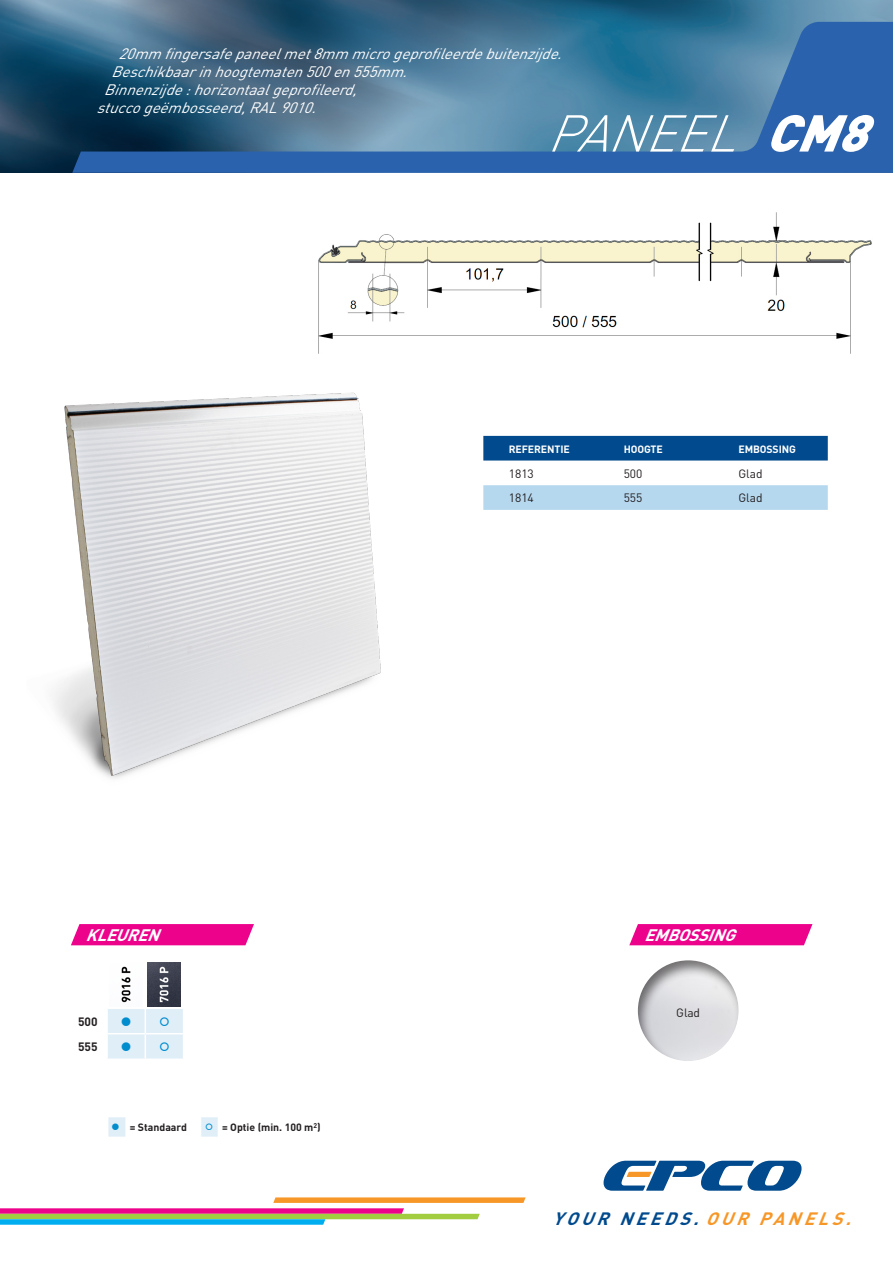
<style>
.page{position:relative;width:893px;height:1263px;background:#fff}
.page>*{position:absolute;margin:0;border:0;box-sizing:border-box;transform-origin:0 0}
.t1{font:italic 300 51px "DIN";color:#fff}
.t2{font:italic 700 17.7px "DIN";color:#004a8d}
.t3{font:italic 700 16.5px "DIN";color:#fff}
.texte_bandeau_haut{font:italic 15px/18px "DIN";color:#fff}
.t4{font:12px "DIN";color:#231f20}
.t5{font:700 12px "DIN";letter-spacing:-.01em;color:#231f20}
.t6{font:700 10.5px "DIN";color:#231f20}
.t7{font:700 10.5px "DIN";letter-spacing:-.01em;color:#fff}
.s1{font-weight:900}
.s2{color:#f79727}
</style>
<div class="page">
<img style="left:0;top:0;width:893px;height:173px">
<svg style="left:0;top:1197px;width:526px;height:28px"></svg>
<svg style="left:604px;top:1161px;width:197px;height:30px"></svg>
<svg style="left:72px;top:22px;width:821px;height:151px;background:#3d6f99"></svg>
<img style="left:318px;top:212px;width:554px;height:142px">
<img style="left:53px;top:392px;width:328px;height:387px">
<div style="left:483px;top:436px;width:345px;height:24px;background:#004a8d"></div>
<div style="left:483px;top:485px;width:345px;height:25px;background:#b6d8ef"></div>
<svg style="left:629px;top:924px;width:183px;height:21px;background:#ed0e91"></svg>
<div style="left:636px;top:958px;width:103px;height:104px;background:#231f20;opacity:.6"></div>
<svg style="left:71px;top:924px;width:183px;height:21px;background:#ed0e91"></svg>
<svg style="left:108px;top:962px;width:75px;height:97px"></svg>
<svg style="left:108px;top:1117px;width:110px;height:19px"></svg>
<p class="texte_bandeau_haut" style="left:118px;top:44px;width:452px">20mmfingersafepaneelmet8mmmicrogeprofileerdebuitenzijde.</p>
<p class="texte_bandeau_haut" style="left:111px;top:62px;width:304px">Beschikbaarinhoogtematen500en555mm.</p>
<p class="texte_bandeau_haut" style="left:97px;top:80px;width:269px;text-indent:7px">Binnenzijde:horizontaalgeprofileerd, stuccogeëmbosseerd,RAL9010.</p>
<p class="t1" style="left:546px;top:102px;width:345px">PANEEL <span class="s1">CM8</span></p>
<p class="t3" style="left:86px;top:924px;width:83px">KLEUREN</p>
<p class="t5" style="left:78px;top:1014px;width:21px">500</p>
<p class="t5" style="left:78px;top:1039px;width:21px">555</p>
<p class="t6" style="left:130px;top:1121px;width:59px">= Standaard</p>
<p class="t6" style="left:222px;top:1121px;width:100px">= Optie (min. 100 m<sup>2</sup>)</p>
<p class="t7" style="left:509px;top:442px;width:63px">REFERENTIE</p>
<p class="t7" style="left:624px;top:442px;width:41px">HOOGTE</p>
<p class="t7" style="left:738px;top:442px;width:59px">EMBOSSING</p>
<p class="t4" style="left:509px;top:466px;width:27px">1813</p>
<p class="t4" style="left:624px;top:466px;width:20px">500</p>
<p class="t4" style="left:738px;top:466px;width:26px">Glad</p>
<p class="t4" style="left:509px;top:491px;width:27px">1814</p>
<p class="t4" style="left:624px;top:491px;width:20px">555</p>
<p class="t4" style="left:738px;top:491px;width:26px">Glad</p>
<p class="t3" style="left:644px;top:924px;width:100px">EMBOSSING</p>
<p class="t4" style="left:676px;top:1005px;width:25px">Glad</p>
<p class="t2" style="left:552px;top:1207px;width:308px">YOUR NEEDS. <span class="s2">OUR PANELS.</span></p>
</div>
